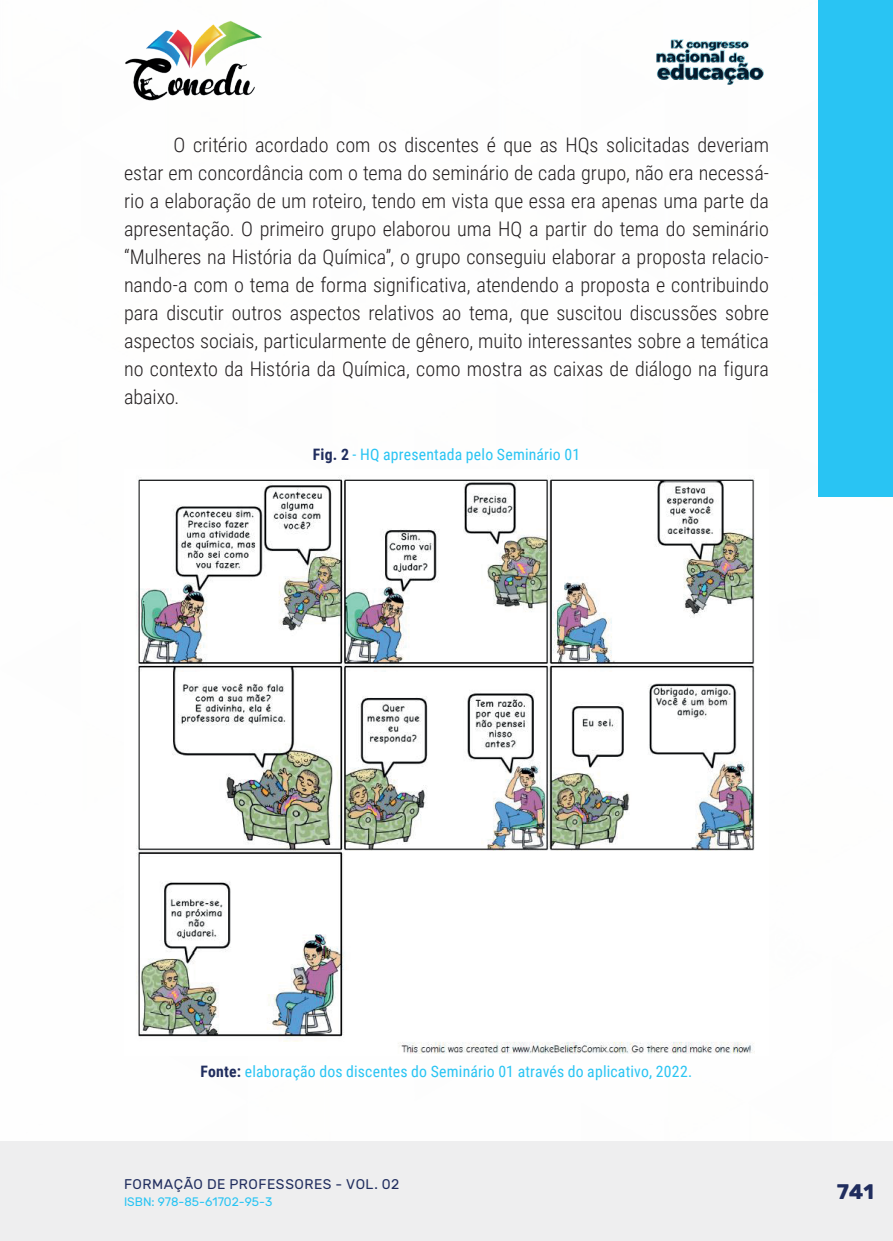
<style>
.page{position:relative;width:893px;height:1241px;background:#fff}
.page>*{position:absolute;margin:0;border:0;box-sizing:border-box;transform-origin:0 0}
.t1{font:700 21px "Rubik";color:#202d5e}
._9_CORPO{font:300 20.12px/28px "Roboto Condensed";color:#231f20;text-align:justify}
._15_FONTES{font:15.75px "Roboto Condensed";letter-spacing:.01em;color:#29c4f3}
._14_LEGENDAS{font:15.75px "Roboto Condensed";letter-spacing:.01em;color:#29c4f3}
.t2{font:14px "Rubik";letter-spacing:.035em;color:#202d5e}
.t3{font:12.25px "Rubik";color:#29c4f3}
.s1{font-weight:700;color:#202d5e}
</style>
<div class="page">
<div style="left:0;top:1141px;width:893px;height:99px;background:#eeeeef"></div>
<div style="left:819px;top:0;width:74px;height:496px;background:#29c4f3"></div>
<img style="left:125px;top:20px;width:137px;height:81px">
<img style="left:656px;top:39px;width:108px;height:46px">
<img style="left:136px;top:475px;width:619px;height:579px">
<p class="_9_CORPO" style="left:124px;top:130px;width:646px;text-indent:50px">O critério acordado com os discentes é que as HQs solicitadas deveriam estar em concordância com o tema do seminário de cada grupo, não era necessá&shy;rio a elaboração de um roteiro, tendo em vista que essa era apenas uma parte da apresentação. O primeiro grupo elaborou uma HQ a partir do tema do seminário “Mulheres na História da Química”, o grupo conseguiu elaborar a proposta relacio&shy;nando-a com o tema de forma significativa, atendendo a proposta e contribuindo para discutir outros aspectos relativos ao tema, que suscitou discussões sobre aspectos sociais, particularmente de gênero, muito interessantes sobre a temática no contexto da História da Química, como mostra as caixas de diálogo na figura abaixo.</p>
<p class="_14_LEGENDAS" style="left:313px;top:443px;width:269px"><span class="s1">Fig. 2</span> - HQ apresentada pelo Seminário 01</p>
<p class="_15_FONTES" style="left:201px;top:1059px;width:493px"><span class="s1">Fonte:</span> elaboração dos discentes do Seminário 01 através do aplicativo, 2022.</p>
<p class="t2" style="left:124px;top:1175px;width:277px">FORMAÇÃO DE PROFESSORES - VOL. 02</p>
<p class="t3" style="left:124px;top:1194px;width:150px">ISBN: 978-85-61702-95-3</p>
<p class="t1" style="left:837px;top:1179px;width:39px">741</p>
</div>
